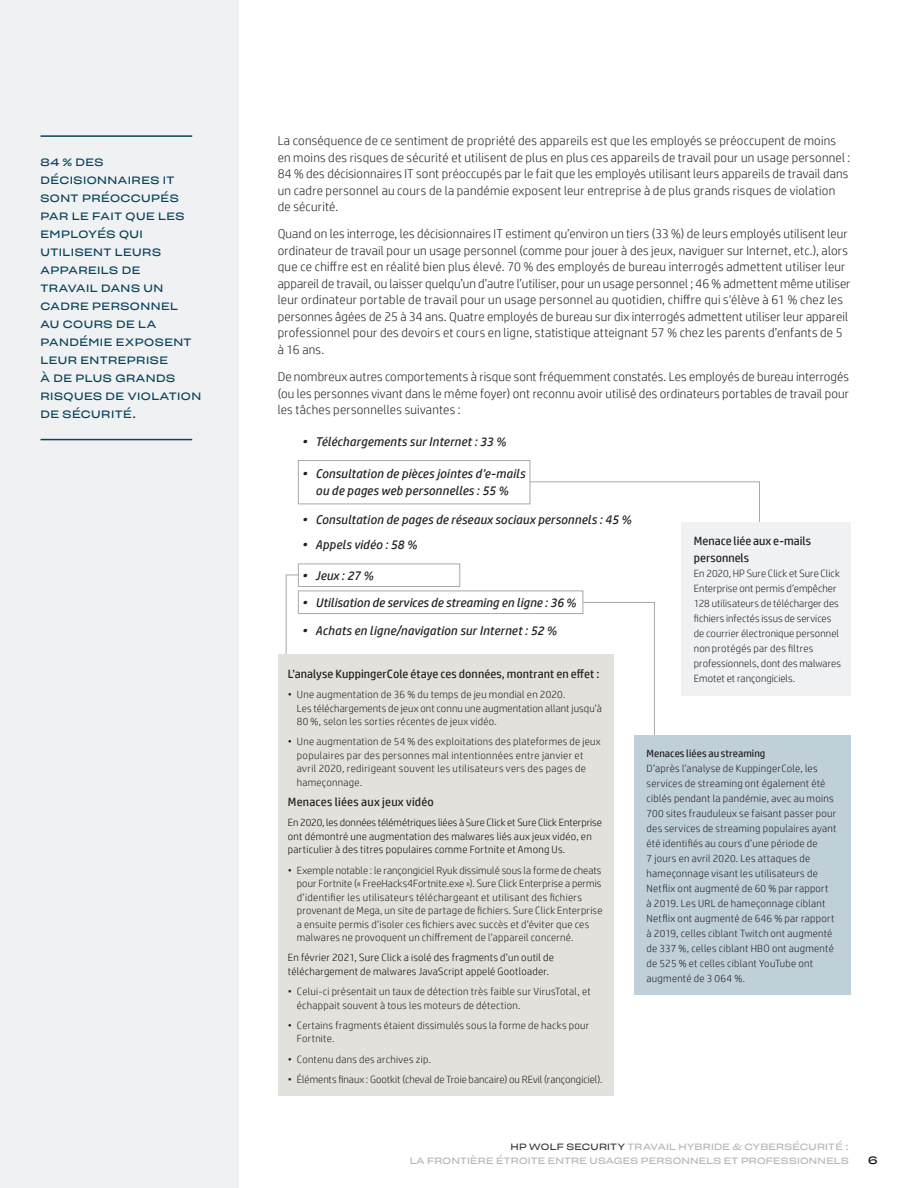
<style>
.page{position:relative;width:918px;height:1188px;background:#fff}
.page>*{position:absolute;margin:0;border:0;box-sizing:border-box;transform-origin:0 0}
.text{font:300 12.75px/16.5px "HP Simplified";letter-spacing:.015em;color:#231f20}
.t1{font:italic 12.75px/16.5px "HP Simplified";letter-spacing:.01em;color:#231f20;text-align:center}
.brown_rectangle_head{font:12px "HP Simplified";letter-spacing:.005em;color:#231f20}
.grey_rectangle_headl{font:12px/16.5px "HP Simplified";color:#231f20}
.rectangle_text{font:300 10.5px/15px "HP Simplified";letter-spacing:.025em;color:#231f20}
.brown_rectangle_text{font:300 10.5px/13.5px "HP Simplified";letter-spacing:.025em;color:#0e0905}
.rectangle_text-2{font:300 10.5px/15px "HP Simplified";letter-spacing:.005em;color:#231f20}
.leads{font:10.5px/18px "Sharp Grotesk Book 25";letter-spacing:.045em;color:#0b435c}
.rectangle_text-3{font:300 10.5px "HP Simplified";color:#231f20}
.blue_rectangle_headl{font:10.5px "HP Simplified";letter-spacing:.005em;color:#231f20}
.t2{font:10.5px "Sharp Grotesk Book 25";color:#0e0905}
.t3{font:9px/13.5px "Sharp Grotesk Book 25";letter-spacing:.025em;color:#a3a3a3;text-align:right}
.s1{color:#0e0905}
</style>
<div class="page">
<div style="left:0;top:0;width:239px;height:1188px;background:#eff1f3"></div>
<svg style="left:583px;top:602px;width:72px;height:151px"></svg>
<svg style="left:529px;top:481px;width:231px;height:41px"></svg>
<svg style="left:286px;top:574px;width:13px;height:80px"></svg>
<div style="left:278px;top:654px;width:335px;height:442px;background:#e3e1dc"></div>
<div style="left:634px;top:736px;width:216px;height:259px;background:#c0d0d8"></div>
<div style="left:298px;top:564px;width:162px;height:23px;border:1px solid #a8a9ad"></div>
<div style="left:298px;top:591px;width:285px;height:23px;border:1px solid #a8a9ad"></div>
<div style="left:298px;top:460px;width:232px;height:44px;border:1px solid #a8a9ad"></div>
<div style="left:681px;top:522px;width:169px;height:174px;background:#eff1f3"></div>
<hr style="left:40px;top:135px;width:152px;height:2px;background:#0b435c">
<hr style="left:40px;top:439px;width:152px;height:1px;background:#0b435c">
<p class="leads" style="left:40px;top:152px;width:162px">84 % DES<br>DÉCISIONNAIRES IT<br>SONT PRÉOCCUPÉS<br>PAR LE FAIT QUE LES<br>EMPLOYÉS QUI<br>UTILISENT LEURS<br>APPAREILS DE<br>TRAVAIL DANS UN<br>CADRE PERSONNEL<br>AU COURS DE LA<br>PANDÉMIE EXPOSENT<br>LEUR ENTREPRISE<br>À DE PLUS GRANDS<br>RISQUES DE VIOLATION<br>DE SÉCURITÉ.</p>
<p class="text" style="left:278px;top:132px;width:574px">La conséquence de ce sentiment de propriété des appareils est que les employés se préoccupent de moins en moins des risques de sécurité et utilisent de plus en plus ces appareils de travail pour un usage personnel :<br>84 % des décisionnaires IT sont préoccupés par le fait que les employés utilisant leurs appareils de travail dans un cadre personnel au cours de la pandémie exposent leur entreprise à de plus grands risques de violation de sécurité.</p>
<p class="text" style="left:278px;top:225px;width:574px">Quand on les interroge, les décisionnaires IT estiment qu’environ un tiers (33 %) de leurs employés utilisent leur ordinateur de travail pour un usage personnel (comme pour jouer à des jeux, naviguer sur Internet, etc.), alors que ce chiffre est en réalité bien plus élevé. 70 % des employés de bureau interrogés admettent utiliser leur appareil de travail, ou laisser quelqu’un d’autre l’utiliser, pour un usage personnel ; 46 % admettent même utiliser leur ordinateur portable de travail pour un usage personnel au quotidien, chiffre qui s'élève à 61 % chez les personnes âgées de 25 à 34 ans. Quatre employés de bureau sur dix interrogés admettent utiliser leur appareil professionnel pour des devoirs et cours en ligne, statistique atteignant 57 % chez les parents d’enfants de 5 à 16 ans.</p>
<p class="text" style="left:278px;top:368px;width:573px;text-align:justify">De nombreux autres comportements à risque sont fréquemment constatés. Les employés de bureau interrogés (ou les personnes vivant dans le même foyer) ont reconnu avoir utilisé des ordinateurs portables de travail pour les tâches personnelles suivantes :</p>
<p class="t1" style="left:302px;top:433px;width:206px">• Téléchargements sur Internet : 33 %</p>
<p class="t1" style="left:302px;top:465px;width:225px">• Consultation de pièces jointes d’e-mails ou de pages web personnelles : 55 %</p>
<p class="t1" style="left:302px;top:511px;width:331px">• Consultation de pages de réseaux sociaux personnels : 45 %</p>
<p class="t1" style="left:302px;top:536px;width:116px">• Appels vidéo : 58 %</p>
<p class="t1" style="left:302px;top:567px;width:73px">• Jeux : 27 %</p>
<p class="t1" style="left:302px;top:594px;width:275px">• Utilisation de services de streaming en ligne : 36 %</p>
<p class="t1" style="left:302px;top:622px;width:256px">• Achats en ligne/navigation sur Internet : 52 %</p>
<p class="brown_rectangle_head" style="left:288px;top:666px;width:313px">L’analyse KuppingerCole étaye ces données, montrant en effet :</p>
<p class="rectangle_text" style="left:297px;top:687px;width:307px;line-height:13.5px;text-indent:-9px">• Une augmentation de 36 % du temps de jeu mondial en 2020.<br>Les téléchargements de jeux ont connu une augmentation allant jusqu’à<br>80 %, selon les sorties récentes de jeux vidéo.</p>
<p class="rectangle_text" style="left:297px;top:735px;width:305px;line-height:13.5px;text-indent:-9px">• Une augmentation de 54 % des exploitations des plateformes de jeux populaires par des personnes mal intentionnées entre janvier et avril 2020, redirigeant souvent les utilisateurs vers des pages de hameçonnage.</p>
<p class="brown_rectangle_head" style="left:288px;top:794px;width:148px">Menaces liées aux jeux vidéo</p>
<p class="brown_rectangle_text" style="left:288px;top:816px;width:316px">En 2020, les données télémétriques liées à Sure Click et Sure Click Enterprise ont démontré une augmentation des malwares liés aux jeux vidéo, en particulier à des titres populaires comme Fortnite et Among Us.</p>
<p class="rectangle_text" style="left:297px;top:863px;width:307px;line-height:13.5px;text-indent:-9px">• Exemple notable : le rançongiciel Ryuk dissimulé sous la forme de cheats pour Fortnite (« FreeHacks4Fortnite.exe »). Sure Click Enterprise a permis d’identifier les utilisateurs téléchargeant et utilisant des fichiers provenant de Mega, un site de partage de fichiers. Sure Click Enterprise a ensuite permis d’isoler ces fichiers avec succès et d’éviter que ces malwares ne provoquent un chiffrement de l’appareil concerné.</p>
<p class="brown_rectangle_text" style="left:288px;top:951px;width:268px">En février 2021, Sure Click a isolé des fragments d’un outil de téléchargement de malwares JavaScript appelé Gootloader.</p>
<p class="rectangle_text" style="left:297px;top:984px;width:295px;line-height:13.5px;text-indent:-9px">• Celui-ci présentait un taux de détection très faible sur VirusTotal, et échappait souvent à tous les moteurs de détection.</p>
<p class="rectangle_text" style="left:297px;top:1018px;width:294px;line-height:13.5px;text-indent:-9px">• Certains fragments étaient dissimulés sous la forme de hacks pour<br>Fortnite.</p>
<p class="rectangle_text" style="left:288px;top:1051px;width:145px">• Contenu dans des archives zip.</p>
<p class="rectangle_text-3" style="left:288px;top:1072px;width:316px">• Éléments finaux : Gootkit (cheval de Troie bancaire) ou REvil (rançongiciel).</p>
<p class="grey_rectangle_headl" style="left:694px;top:533px;width:119px">Menace liée aux e-mails personnels</p>
<p class="rectangle_text-2" style="left:694px;top:565px;width:149px">En 2020, HP Sure Click et Sure Click Enterprise ont permis d’empêcher 128 utilisateurs de télécharger des fichiers infectés issus de services de courrier électronique personnel non protégés par des filtres professionnels, dont des malwares Emotet et rançongiciels.</p>
<p class="blue_rectangle_headl" style="left:647px;top:747px;width:120px">Menaces liées au streaming</p>
<p class="rectangle_text" style="left:647px;top:761px;width:191px">D’après l’analyse de KuppingerCole, les services de streaming ont également été ciblés pendant la pandémie, avec au moins 700 sites frauduleux se faisant passer pour des services de streaming populaires ayant été identifiés au cours d’une période de<br>7 jours en avril 2020. Les attaques de hameçonnage visant les utilisateurs de Netflix ont augmenté de 60 % par rapport<br>à 2019. Les URL de hameçonnage ciblant Netflix ont augmenté de 646 % par rapport à 2019, celles ciblant Twitch ont augmenté de 337 %, celles ciblant HBO ont augmenté de 525 % et celles ciblant YouTube ont augmenté de 3 064 %.</p>
<p class="t3" style="left:409px;top:1139px;width:441px"><span class="s1">HP WOLF SECURITY</span> TRAVAIL HYBRIDE &amp; CYBERSÉCURITÉ :<br>LA FRONTIÈRE ÉTROITE ENTRE USAGES PERSONNELS ET PROFESSIONNELS</p>
<p class="t2" style="left:868px;top:1151px;width:11px">6</p>
</div>
